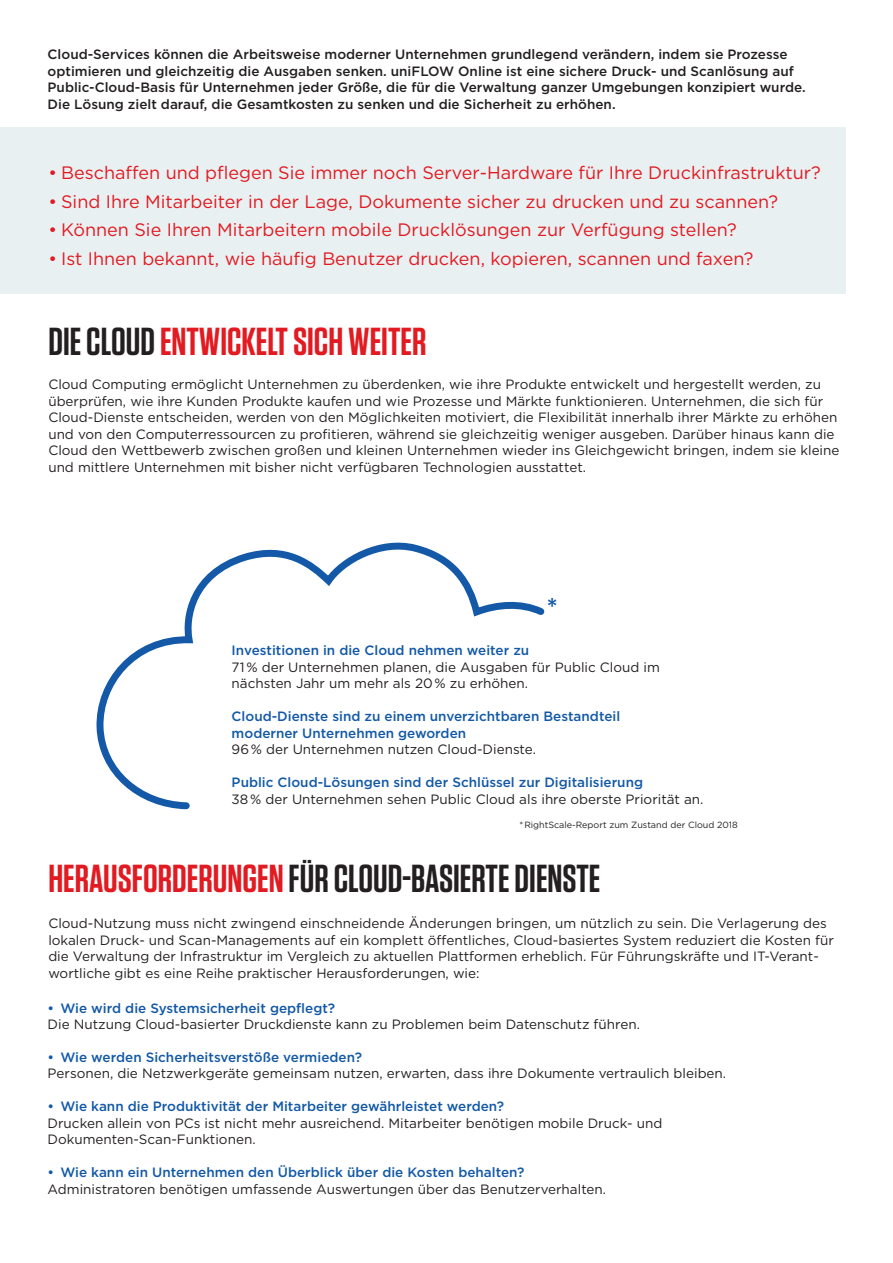
<style>
.page{position:relative;width:893px;height:1263px;background:#fff}
.page>*{position:absolute;margin:0;border:0;box-sizing:border-box;transform-origin:0 0}
.t1{font:600 39px "Tungsten";color:#231f20}
.t2{font:600 39px "Tungsten";color:#e21a21}
.t3{font:500 27px "Gotham";color:#1359a7}
.t4{font:18px "Gotham";color:#e21a21}
.t5{font:13.5px/16.5px "Gotham";color:#231f20}
.t6{font:500 13.5px/16.5px "Gotham";color:#1359a7}
.t7{font:500 13.5px/16.5px "Gotham";color:#231f20}
.t8{font:9px "Gotham";color:#231f20}
.s1{color:#231f20}
.s2{color:#e21a21}
</style>
<div class="page">
<div style="left:0;top:128px;width:845px;height:166px;background:#e8f0f2"></div>
<svg style="left:96px;top:542px;width:449px;height:268px"></svg>
<p class="t7" style="left:48px;top:46px;width:760px">Cloud-Services können die Arbeitsweise moderner Unternehmen grundlegend verändern, indem sie Prozesse optimieren und gleichzeitig die Ausgaben senken. uniFLOW Online ist eine sichere Druck- und Scanlösung auf Public-Cloud-Basis für Unternehmen jeder Größe, die für die Verwaltung ganzer Umgebungen konzipiert wurde.<br>Die Lösung zielt darauf, die Gesamtkosten zu senken und die Sicherheit zu erhöhen.</p>
<h3 class="t4" style="left:48px;top:161px;width:774px">• Beschaffen und pflegen Sie immer noch Server-Hardware für Ihre Druckinfrastruktur?</h3>
<h3 class="t4" style="left:48px;top:190px;width:731px">• Sind Ihre Mitarbeiter in der Lage, Dokumente sicher zu drucken und zu scannen?</h3>
<h3 class="t4" style="left:48px;top:218px;width:690px">• Können Sie Ihren Mitarbeitern mobile Drucklösungen zur Verfügung stellen?</h3>
<h3 class="t4" style="left:48px;top:247px;width:707px">• Ist Ihnen bekannt, wie häufig Benutzer drucken, kopieren, scannen und faxen?</h3>
<h1 class="t2" style="left:48px;top:321px;width:380px"><span class="s1">DIE CLOUD</span> ENTWICKELT SICH WEITER</h1>
<p class="t5" style="left:48px;top:376px;width:793px">Cloud Computing ermöglicht Unternehmen zu überdenken, wie ihre Produkte entwickelt und hergestellt werden, zu überprüfen, wie ihre Kunden Produkte kaufen und wie Prozesse und Märkte funktionieren. Unternehmen, die sich für Cloud-Dienste entscheiden, werden von den Möglichkeiten motiviert, die Flexibilität innerhalb ihrer Märkte zu erhöhen und von den Computerressourcen zu profitieren, während sie gleichzeitig weniger ausgeben. Darüber hinaus kann die Cloud den Wettbewerb zwischen großen und kleinen Unternehmen wieder ins Gleichgewicht bringen, indem sie kleine und mittlere Unternehmen mit bisher nicht verfügbaren Technologien ausstattet.</p>
<h2 class="t3" style="left:546px;top:590px;width:13px">*</h2>
<p class="t6" style="left:232px;top:642px;width:299px">Investitionen in die Cloud nehmen weiter zu</p>
<p class="t5" style="left:232px;top:658px;width:430px">71 % der Unternehmen planen, die Ausgaben für Public Cloud im nächsten Jahr um mehr als 20 % zu erhöhen.</p>
<p class="t6" style="left:232px;top:708px;width:390px">Cloud-Dienste sind zu einem unverzichtbaren Bestandteil moderner Unternehmen geworden</p>
<p class="t5" style="left:232px;top:741px;width:306px">96 % der Unternehmen nutzen Cloud-Dienste.</p>
<p class="t6" style="left:232px;top:774px;width:413px">Public Cloud-Lösungen sind der Schlüssel zur Digitalisierung</p>
<p class="t5" style="left:232px;top:790px;width:473px">38 % der Unternehmen sehen Public Cloud als ihre oberste Priorität an.</p>
<p class="t8" style="left:520px;top:819px;width:220px">*RightScale-Report zum Zustand der Cloud 2018</p>
<h1 class="t1" style="left:48px;top:858px;width:553px"><span class="s2">HERAUSFORDERUNGEN</span> FÜR CLOUD-BASIERTE DIENSTE</h1>
<p class="t5" style="left:48px;top:915px;width:787px">Cloud-Nutzung muss nicht zwingend einschneidende Änderungen bringen, um nützlich zu sein. Die Verlagerung des lokalen Druck- und Scan-Managements auf ein komplett öffentliches, Cloud-basiertes System reduziert die Kosten für die Verwaltung der Infrastruktur im Vergleich zu aktuellen Plattformen erheblich. Für Führungskräfte und IT-Verant&shy;wortliche gibt es eine Reihe praktischer Herausforderungen, wie:</p>
<p class="t6" style="left:48px;top:999px;width:289px">• Wie wird die Systemsicherheit gepflegt?</p>
<p class="t5" style="left:48px;top:1016px;width:594px">Die Nutzung Cloud-basierter Druckdienste kann zu Problemen beim Datenschutz führen.</p>
<p class="t6" style="left:48px;top:1049px;width:316px">• Wie werden Sicherheitsverstöße vermieden?</p>
<p class="t5" style="left:48px;top:1065px;width:680px">Personen, die Netzwerkgeräte gemeinsam nutzen, erwarten, dass ihre Dokumente vertraulich bleiben.</p>
<p class="t6" style="left:48px;top:1098px;width:458px">• Wie kann die Produktivität der Mitarbeiter gewährleistet werden?</p>
<p class="t5" style="left:48px;top:1115px;width:616px">Drucken allein von PCs ist nicht mehr ausreichend. Mitarbeiter benötigen mobile Druck- und<br>Dokumenten-Scan-Funktionen.</p>
<p class="t6" style="left:48px;top:1164px;width:478px">• Wie kann ein Unternehmen den Überblick über die Kosten behalten?</p>
<p class="t5" style="left:48px;top:1181px;width:560px">Administratoren benötigen umfassende Auswertungen über das Benutzerverhalten.</p>
</div>
